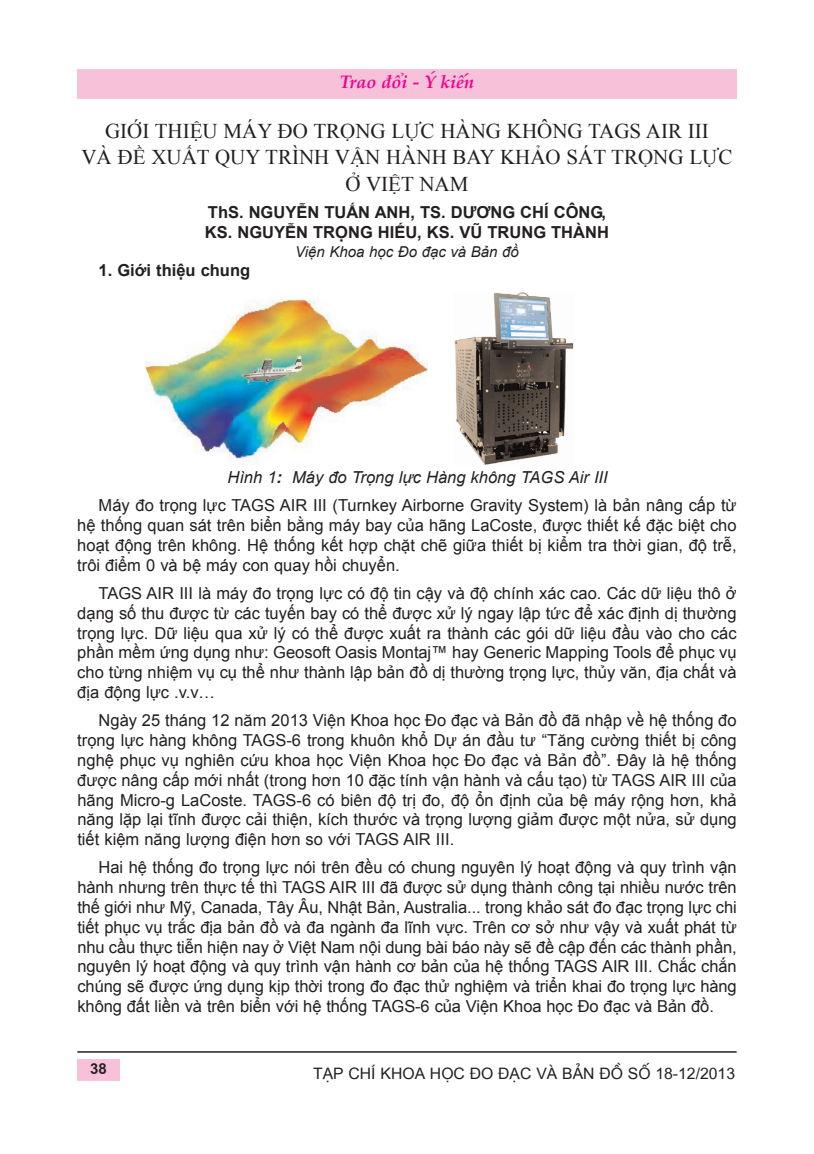
<style>
.page{position:relative;width:814px;height:1154px;background:#fff}
.page>*{position:absolute;margin:0;border:0;box-sizing:border-box;transform-origin:0 0}
.t1{font:21px/26.7px "Times New Roman";color:#231f20;text-align:center}
.t2{font:italic 700 18px "Palatino Linotype";color:#ed028c}
.t3{font:16.5px/19.8px "Arial";color:#231f20;text-align:justify}
.t4{font:700 16.5px/19.8px "Arial";color:#231f20}
.t5{font:15.75px "Vn Arial H";color:#231f20}
.t6{font:italic 15px "Arial";color:#231f20}
.t7{font:700 15px "Vn Arial";color:#231f20}
.s1{font-style:italic}
.s2{font-weight:700;font-style:italic}
</style>
<div class="page">
<div style="left:77px;top:69px;width:659px;height:30px;background:#f7c1d9"></div>
<div style="left:77px;top:1059px;width:43px;height:22px;background:#f7c1d9"></div>
<hr style="left:77px;top:1051px;width:659px;height:1px;background:#231f20">
<img style="left:145px;top:299px;width:283px;height:164px">
<img style="left:454px;top:293px;width:120px;height:172px">
<p class="t2" style="left:340px;top:75px;width:136px">Trao đổi - Ý kiến</p>
<p class="t1" style="left:81px;top:117px;width:652px">GIỚI THIỆU MÁY ĐO TRỌNG LỰC HÀNG KHÔNG TAGS AIR III<br>VÀ ĐỀ XUẤT QUY TRÌNH VẬN HÀNH BAY KHẢO SÁT TRỌNG LỰC<br>Ở VIỆT NAM</p>
<p class="t4" style="left:205px;top:203px;width:405px">ThS. NGUYỄN TUẤN ANH, TS. DƯƠNG CHÍ CÔNG,<br>KS. NGUYỄN TRỌNG HIẾU, KS. VŨ TRUNG THÀNH</p>
<p class="t6" style="left:295px;top:243px;width:225px">Viện Khoa học Đo đạc và Bản đồ</p>
<p class="t4" style="left:99px;top:261px;width:153px">1. Giới thiệu chung</p>
<p class="t3" style="left:99px;top:463px;width:639px;line-height:28.3px;text-align:center"><span class="s1">Hình 1</span><span class="s2">:</span> <span class="s1">Máy đo Trọng lực Hàng không TAGS Air III<br></span>Máy đo trọng lực TAGS AIR III (Turnkey Airborne Gravity System) là bản nâng cấp từ</p>
<p class="t3" style="left:77px;top:515px;width:661px">hệ thống quan sát trên biển bằng máy bay của hãng LaCoste, được thiết kế đặc biệt cho hoạt động trên không. Hệ thống kết hợp chặt chẽ giữa thiết bị kiểm tra thời gian, độ trễ, trôi điểm 0 và bệ máy con quay hồi chuyển.</p>
<p class="t3" style="left:77px;top:583px;width:661px;text-indent:21px">TAGS AIR III là máy đo trọng lực có độ tin cậy và độ chính xác cao. Các dữ liệu thô ở dạng số thu được từ các tuyến bay có thể được xử lý ngay lập tức để xác định dị thường trọng lực. Dữ liệu qua xử lý có thể được xuất ra thành các gói dữ liệu đầu vào cho các phần mềm ứng dụng như: Geosoft Oasis Montaj™ hay Generic Mapping Tools để phục vụ cho từng nhiệm vụ cụ thể như thành lập bản đồ dị thường trọng lực, thủy văn, địa chất và địa động lực .v.v…</p>
<p class="t3" style="left:77px;top:711px;width:661px;text-indent:21px">Ngày 25 tháng 12 năm 2013 Viện Khoa học Đo đạc và Bản đồ đã nhập về hệ thống đo trọng lực hàng không TAGS-6 trong khuôn khổ Dự án đầu tư “Tăng cường thiết bị công nghệ phục vụ nghiên cứu khoa học Viện Khoa học Đo đạc và Bản đồ”. Đây là hệ thống được nâng cấp mới nhất (trong hơn 10 đặc tính vận hành và cấu tạo) từ TAGS AIR III của hãng Micro-g LaCoste. TAGS-6 có biên độ trị đo, độ ổn định của bệ máy rộng hơn, khả năng lặp lại tĩnh được cải thiện, kích thước và trọng lượng giảm được một nửa, sử dụng tiết kiệm năng lượng điện hơn so với TAGS AIR III.</p>
<p class="t3" style="left:77px;top:858px;width:661px;text-indent:21px">Hai hệ thống đo trọng lực nói trên đều có chung nguyên lý hoạt động và quy trình vận hành nhưng trên thực tế thì TAGS AIR III đã được sử dụng thành công tại nhiều nước trên thế giới như Mỹ, Canada, Tây Âu, Nhật Bản, Australia... trong khảo sát đo đạc trọng lực chi tiết phục vụ trắc địa bản đồ và đa ngành đa lĩnh vực. Trên cơ sở như vậy và xuất phát từ nhu cầu thực tiễn hiện nay ở Việt Nam nội dung bài báo này sẽ đề cập đến các thành phần, nguyên lý hoạt động và quy trình vận hành cơ bản của hệ thống TAGS AIR III. Chắc chắn chúng sẽ được ứng dụng kịp thời trong đo đạc thử nghiệm và triển khai đo trọng lực hàng không đất liền và trên biển với hệ thống TAGS-6 của Viện Khoa học Đo đạc và Bản đồ.</p>
<p class="t7" style="left:90px;top:1063px;width:18px">38</p>
<p class="t5" style="left:313px;top:1064px;width:423px">T¹P CHÝ KHOA HÄC ®O ®¹C VΜ B¶N ®Å SÈ 18-12/2013</p>
</div>
